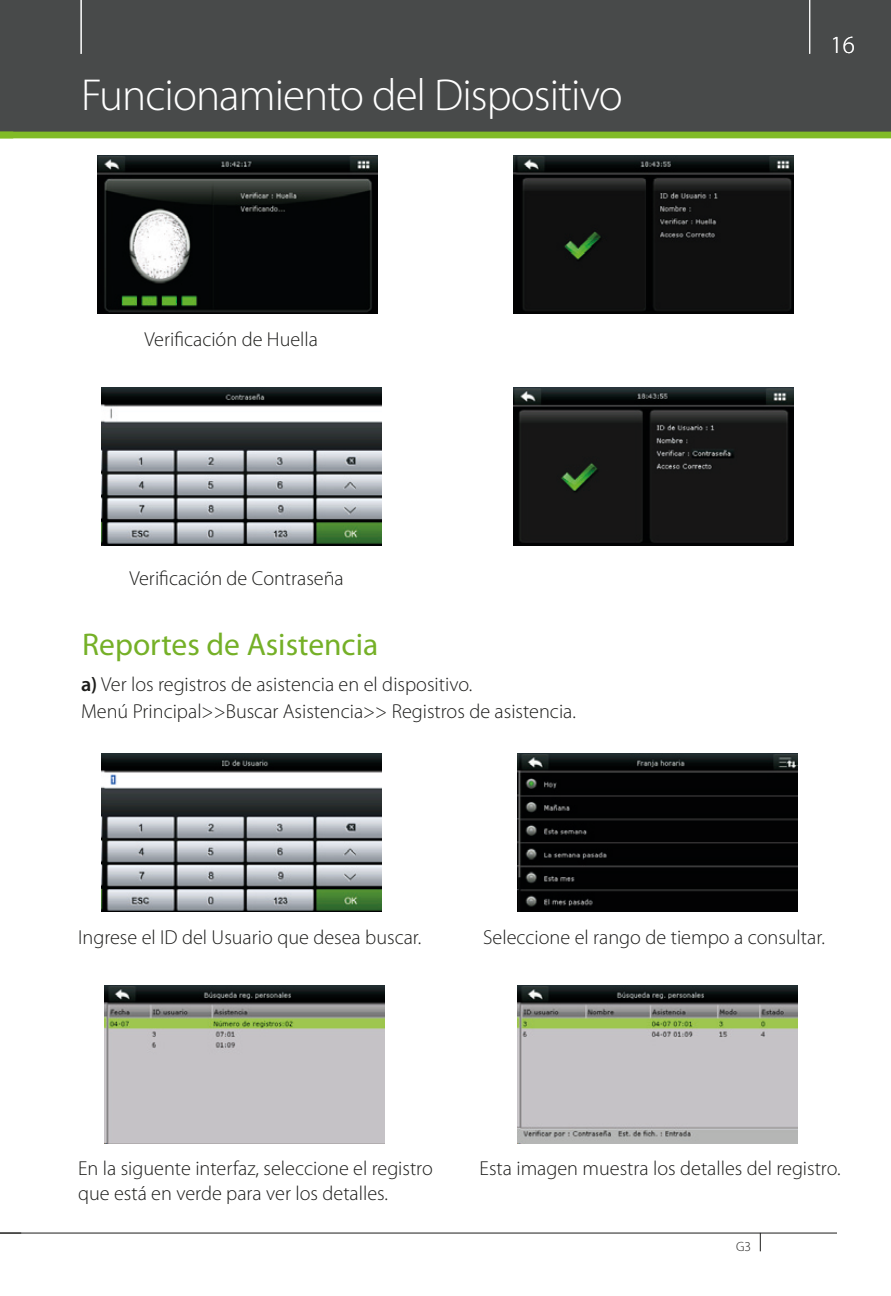
<style>
.page{position:relative;width:891px;height:1296px;background:#fff}
.page>*{position:absolute;margin:0;border:0;box-sizing:border-box;transform-origin:0 0}
.t1{font:300 45px "Myriad Pro";letter-spacing:-.02em;color:#fff}
.t2{font:31.5px "Myriad Pro";color:#75b027}
.t3{font:300 24.75px "Myriad Pro";color:#fff}
.t4{font:300 20.25px/27px "Myriad Pro";color:#1d1d1b}
.t5{font:300 13.5px "Myriad Pro";color:#1d1d1b}
.s1{font-weight:600}
</style>
<div class="page">
<div style="left:0;top:0;width:891px;height:137px;background:#484a4a"></div>
<hr style="left:0;top:1233px;width:837px;height:1px;background:#1d1d1b">
<svg style="left:760px;top:1233px;width:1px;height:18px"></svg>
<div style="left:0;top:132px;width:891px;height:6px;background:#81bb27"></div>
<hr style="left:809px;top:0;width:1px;height:54px;background:#fff">
<hr style="left:81px;top:0;width:1px;height:54px;background:#fff">
<img style="left:98px;top:156px;width:280px;height:157px">
<img style="left:513px;top:156px;width:280px;height:157px">
<img style="left:101px;top:387px;width:280px;height:158px">
<img style="left:513px;top:387px;width:280px;height:158px">
<img style="left:101px;top:754px;width:280px;height:158px">
<img style="left:517px;top:754px;width:280px;height:158px">
<img style="left:105px;top:985px;width:280px;height:158px">
<img style="left:517px;top:985px;width:280px;height:158px">
<h1 class="t1" style="left:81px;top:71px;width:543px">Funcionamiento del Dispositivo</h1>
<p class="t4" style="left:144px;top:326px;width:175px">Verificación de Huella</p>
<p class="t3" style="left:831px;top:31px;width:26px">16</p>
<p class="t4" style="left:129px;top:566px;width:216px">Verificación de Contraseña</p>
<h2 class="t2" style="left:82px;top:625px;width:298px">Reportes de Asistencia</h2>
<p class="t4" style="left:81px;top:671px;width:496px"><span class="s1">a)</span> Ver los registros de asistencia en el dispositivo.<br>Menú Principal&gt;&gt;Buscar Asistencia&gt;&gt; Registros de asistencia.</p>
<p class="t4" style="left:78px;top:924px;width:345px">Ingrese el ID del Usuario que desea buscar.</p>
<p class="t4" style="left:483px;top:924px;width:343px">Seleccione el rango de tiempo a consultar.</p>
<p class="t4" style="left:78px;top:1156px;width:356px;line-height:24.8px">En la siguente interfaz, seleccione el registro que está en verde para ver los detalles.</p>
<p class="t4" style="left:480px;top:1155px;width:363px">Esta imagen muestra los detalles del registro.</p>
<p class="t5" style="left:736px;top:1240px;width:17px">G3</p>
</div>
